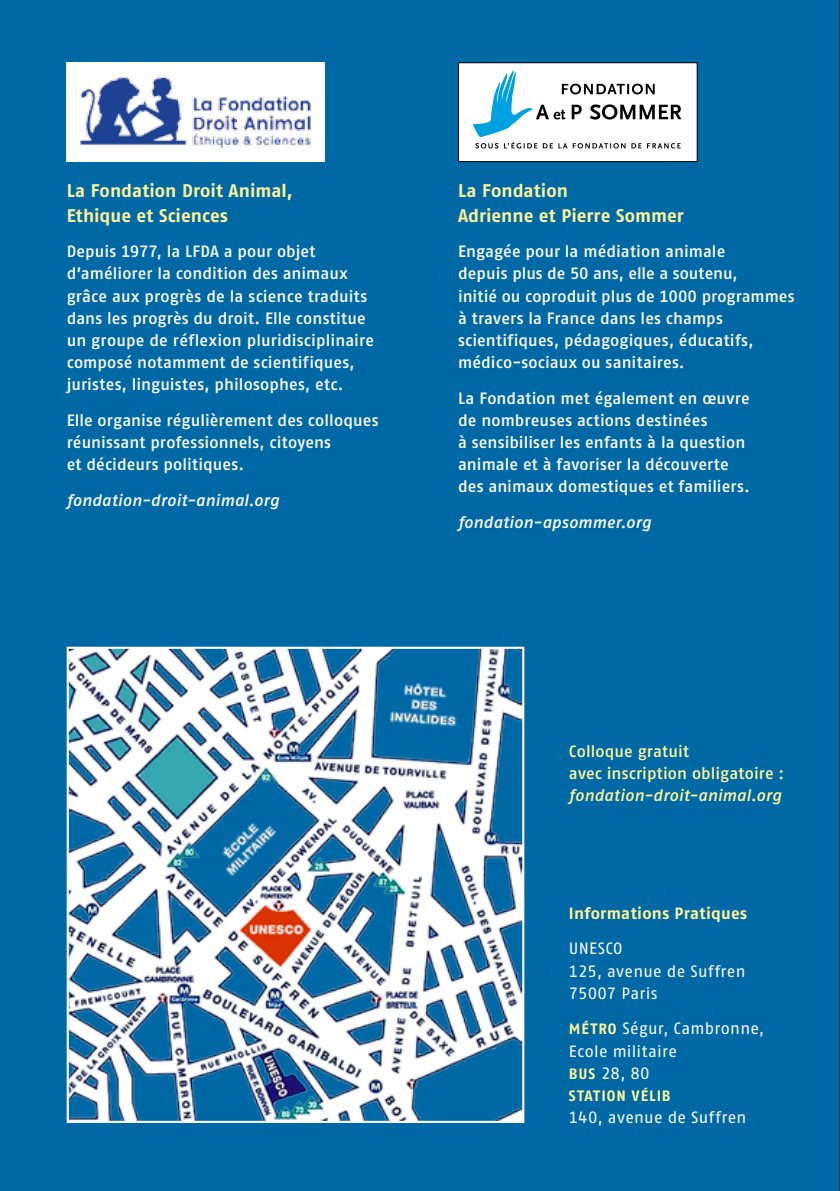
<style>
.page{position:relative;width:840px;height:1191px;background:#fff}
.page>*{position:absolute;margin:0;border:0;box-sizing:border-box;transform-origin:0 0}
.t1{font:700 18.2px/24px "Fago No Tf";letter-spacing:.005em;color:#fff69b}
.t2{font:500 16.4px/22.2px "Fago No Tf";letter-spacing:.005em;color:#fff}
.t3{font:16.4px/22.2px "Fago No Tf";letter-spacing:.015em;color:#fff}
.t4{font:italic 500 16.4px "Fago No Tf";letter-spacing:.005em;color:#fff}
.t5{font:500 16.4px/22.2px "Fago No Tf";letter-spacing:.01em;color:#fff69b}
.t6{font:italic 500 16.4px "Fago No Tf";letter-spacing:.005em;color:#fff69b}
.t7{font:700 16.4px "Fago No Tf";letter-spacing:.015em;color:#fff69b}
.t8{font:700 15px "Fago No Tf";letter-spacing:.07em;color:#fff69b}
.s1{font-weight:700;font-size:15px;color:#fff69b}
</style>
<div class="page">
<div style="left:0;top:0;width:839px;height:1191px;background:#0068a4"></div>
<img style="left:67px;top:62px;width:257px;height:100px">
<div style="left:458px;top:63px;width:238px;height:98px;background:#fff"></div>
<div style="left:458px;top:62px;width:239px;height:100px;border:1px solid #000"></div>
<svg style="left:472px;top:70px;width:209px;height:78px"></svg>
<img style="left:66px;top:646px;width:459px;height:477px">
<hr style="left:839px;top:0;width:1px;height:1191px;background:#000">
<p class="t1" style="left:67px;top:179px;width:227px">La Fondation Droit Animal,<br>Ethique et Sciences</p>
<p class="t2" style="left:67px;top:240px;width:309px">Depuis 1977, la LFDA a pour objet d’améliorer la condition des animaux grâce aux progrès de la science traduits dans les progrès du droit. Elle constitue un groupe de réflexion pluridisciplinaire composé notamment de scientifiques, juristes, linguistes, philosophes, etc.</p>
<p class="t2" style="left:67px;top:409px;width:313px">Elle organise régulièrement des colloques réunissant professionnels, citoyens<br>et décideurs politiques.</p>
<p class="t4" style="left:67px;top:490px;width:214px">fondation-droit-animal.org</p>
<p class="t1" style="left:458px;top:179px;width:227px">La Fondation<br>Adrienne et Pierre Sommer</p>
<p class="t2" style="left:458px;top:240px;width:338px">Engagée pour la médiation animale<br>depuis plus de 50 ans, elle a soutenu,<br>initié ou coproduit plus de 1000 programmes à travers la France dans les champs scientifiques, pédagogiques, éducatifs, médico-sociaux ou sanitaires.</p>
<p class="t2" style="left:458px;top:386px;width:293px">La Fondation met également en œuvre de nombreuses actions destinées<br>à sensibiliser les enfants à la question animale et à favoriser la découverte des animaux domestiques et familiers.</p>
<p class="t4" style="left:458px;top:513px;width:194px">fondation-apsommer.org</p>
<p class="t5" style="left:568px;top:740px;width:217px">Colloque gratuit<br>avec inscription obligatoire :</p>
<p class="t6" style="left:568px;top:786px;width:214px">fondation-droit-animal.org</p>
<p class="t7" style="left:568px;top:903px;width:179px">Informations Pratiques</p>
<p class="t3" style="left:568px;top:937px;width:178px">UNESCO<br>125, avenue de Suffren<br>75007 Paris</p>
<p class="t3" style="left:568px;top:1017px;width:197px"><span class="s1">Métro</span> Ségur, Cambronne,<br>Ecole militaire<br><span class="s1">Bus</span> 28, 80</p>
<p class="t8" style="left:568px;top:1086px;width:16px">Stati</p>
<p class="t8" style="left:606px;top:1086px;width:50px">on Vélib</p>
<p class="t3" style="left:568px;top:1106px;width:179px">140, avenue de Suffren</p>
</div>
